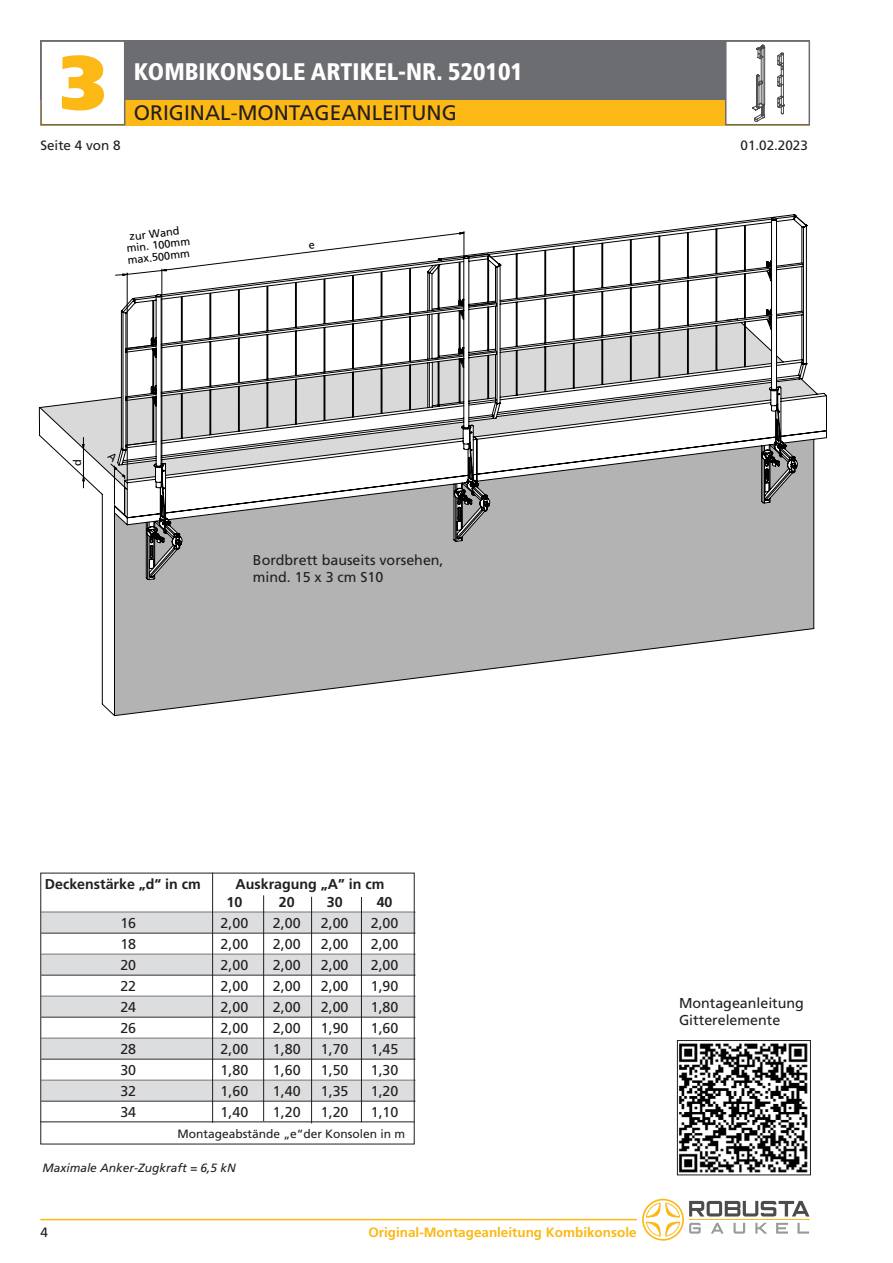
<style>
.page{position:relative;width:893px;height:1263px;background:#fff}
.page>*{position:absolute;margin:0;border:0;box-sizing:border-box;transform-origin:0 0}
.t1{font:900 76.5px "Frutiger";color:#fcb814}
.t2{font:900 condensed 24px "Frutiger";color:#fff}
.t3{font:21px "Frutiger";color:#231f20}
.t4{font:14.25px/17.1px "Frutiger";color:#231f20}
.t5{font:700 14.25px/17.7px "Frutiger";color:#231f20}
.t6{font:700 13.5px "Frutiger";color:#fcb814}
.t7{font:13.5px "Frutiger";color:#231f20}
.t8{font:12px "Frutiger";color:#231f20}
.t9{font:italic 12px "Frutiger";color:#231f20}
.t10{font:10.95px/11.7px "Frutiger Roman+XUFWFD";color:#030103;text-align:center}
</style>
<div class="page">
<hr style="left:689px;top:1219px;width:121px;height:1px;background:#fcb814">
<svg style="left:642px;top:1199px;width:167px;height:41px"></svg>
<hr style="left:40px;top:1219px;width:597px;height:1px;background:#fcb814">
<div style="left:40px;top:40px;width:770px;height:60px;background:#6c6d70"></div>
<div style="left:40px;top:100px;width:770px;height:25px;background:#fcb814"></div>
<div style="left:726px;top:42px;width:82px;height:82px;background:#fff"></div>
<svg style="left:752px;top:45px;width:13px;height:77px"></svg>
<svg style="left:777px;top:53px;width:8px;height:61px"></svg>
<div style="left:725px;top:40px;width:85px;height:85px;border:2px solid #6c6d70"></div>
<div style="left:42px;top:42px;width:82px;height:82px;background:#fff"></div>
<div style="left:40px;top:40px;width:85px;height:85px;border:2px solid #6c6d70"></div>
<svg style="left:39px;top:225px;width:788px;height:491px"></svg>
<svg style="left:119px;top:214px;width:688px;height:366px"></svg>
<img style="left:679px;top:1043px;width:129px;height:130px">
<div style="left:677px;top:1040px;width:134px;height:135px;border:1px solid #231f20"></div>
<div style="left:41px;top:912px;width:374px;height:20px;background:#dcdddf"></div>
<hr style="left:41px;top:933px;width:374px;height:1px;background:#231f20">
<div style="left:41px;top:954px;width:374px;height:20px;background:#dcdddf"></div>
<hr style="left:41px;top:975px;width:374px;height:1px;background:#231f20">
<div style="left:41px;top:996px;width:374px;height:20px;background:#dcdddf"></div>
<hr style="left:41px;top:1017px;width:374px;height:1px;background:#231f20">
<div style="left:41px;top:1038px;width:374px;height:20px;background:#dcdddf"></div>
<hr style="left:41px;top:1059px;width:374px;height:1px;background:#231f20">
<div style="left:41px;top:1080px;width:374px;height:20px;background:#dcdddf"></div>
<hr style="left:41px;top:1101px;width:374px;height:1px;background:#231f20">
<hr style="left:311px;top:897px;width:1px;height:226px;background:#231f20">
<hr style="left:40px;top:1121px;width:374px;height:1px;background:#231f20">
<div style="left:40px;top:873px;width:375px;height:271px;border:1px solid #231f20"></div>
<hr style="left:361px;top:897px;width:1px;height:225px;background:#231f20">
<hr style="left:263px;top:895px;width:1px;height:226px;background:#231f20">
<hr style="left:212px;top:873px;width:1px;height:250px;background:#231f20">
<svg style="left:40px;top:231px;width:777px;height:335px"></svg>
<h1 class="t1" style="left:60px;top:52px;width:47px">3</h1>
<h2 class="t2" style="left:134px;top:62px;width:390px">KOMBIKONSOLE ARTIKEL-NR. 520101</h2>
<h3 class="t3" style="left:134px;top:104px;width:324px">ORIGINAL-MONTAGEANLEITUNG</h3>
<p class="t7" style="left:40px;top:140px;width:82px">Seite 4 von 8</p>
<p class="t7" style="left:740px;top:140px;width:69px">01.02.2023</p>
<p class="t10" style="left:124px;top:232px;width:66px;rotate:-7deg">zur Wand min. 100mm max.500mm</p>
<p class="t10" style="left:72px;top:466px;width:8px;rotate:-90deg">d</p>
<p class="t4" style="left:253px;top:552px;width:192px">Bordbrett bauseits vorsehen, mind. 15 x 3 cm S10</p>
<p class="t5" style="left:45px;top:876px;width:158px">Deckenstärke „d“ in cm</p>
<p class="t5" style="left:227px;top:876px;width:159px;text-indent:9px">Auskragung „A” in cm<br>10</p>
<p class="t5" style="left:279px;top:894px;width:17px">20</p>
<p class="t5" style="left:327px;top:894px;width:17px">30</p>
<p class="t5" style="left:377px;top:894px;width:17px">40</p>
<p class="t4" style="left:120px;top:915px;width:17px">16</p>
<p class="t4" style="left:221px;top:915px;width:29px">2,00</p>
<p class="t4" style="left:273px;top:915px;width:29px">2,00</p>
<p class="t4" style="left:321px;top:915px;width:29px">2,00</p>
<p class="t4" style="left:371px;top:915px;width:29px">2,00</p>
<p class="t4" style="left:120px;top:936px;width:17px">18</p>
<p class="t4" style="left:221px;top:936px;width:29px">2,00</p>
<p class="t4" style="left:273px;top:936px;width:29px">2,00</p>
<p class="t4" style="left:321px;top:936px;width:29px">2,00</p>
<p class="t4" style="left:371px;top:936px;width:29px">2,00</p>
<p class="t4" style="left:120px;top:957px;width:17px">20</p>
<p class="t4" style="left:221px;top:957px;width:29px">2,00</p>
<p class="t4" style="left:273px;top:957px;width:29px">2,00</p>
<p class="t4" style="left:321px;top:957px;width:29px">2,00</p>
<p class="t4" style="left:371px;top:957px;width:29px">2,00</p>
<p class="t4" style="left:120px;top:978px;width:17px">22</p>
<p class="t4" style="left:221px;top:978px;width:29px">2,00</p>
<p class="t4" style="left:273px;top:978px;width:29px">2,00</p>
<p class="t4" style="left:321px;top:978px;width:29px">2,00</p>
<p class="t4" style="left:371px;top:978px;width:29px">1,90</p>
<p class="t4" style="left:120px;top:999px;width:17px">24</p>
<p class="t4" style="left:221px;top:999px;width:29px">2,00</p>
<p class="t4" style="left:273px;top:999px;width:29px">2,00</p>
<p class="t4" style="left:321px;top:999px;width:29px">2,00</p>
<p class="t4" style="left:371px;top:999px;width:29px">1,80</p>
<p class="t4" style="left:120px;top:1020px;width:17px">26</p>
<p class="t4" style="left:221px;top:1020px;width:29px">2,00</p>
<p class="t4" style="left:273px;top:1020px;width:29px">2,00</p>
<p class="t4" style="left:321px;top:1020px;width:29px">1,90</p>
<p class="t4" style="left:371px;top:1020px;width:29px">1,60</p>
<p class="t4" style="left:120px;top:1041px;width:17px">28</p>
<p class="t4" style="left:221px;top:1041px;width:29px">2,00</p>
<p class="t4" style="left:273px;top:1041px;width:29px">1,80</p>
<p class="t4" style="left:321px;top:1041px;width:29px">1,70</p>
<p class="t4" style="left:371px;top:1041px;width:29px">1,45</p>
<p class="t4" style="left:120px;top:1062px;width:17px">30</p>
<p class="t4" style="left:221px;top:1062px;width:29px">1,80</p>
<p class="t4" style="left:273px;top:1062px;width:29px">1,60</p>
<p class="t4" style="left:321px;top:1062px;width:29px">1,50</p>
<p class="t4" style="left:371px;top:1062px;width:29px">1,30</p>
<p class="t4" style="left:120px;top:1083px;width:17px">32</p>
<p class="t4" style="left:221px;top:1083px;width:29px">1,60</p>
<p class="t4" style="left:273px;top:1083px;width:29px">1,40</p>
<p class="t4" style="left:321px;top:1083px;width:29px">1,35</p>
<p class="t4" style="left:371px;top:1083px;width:29px">1,20</p>
<p class="t4" style="left:120px;top:1104px;width:17px">34</p>
<p class="t4" style="left:221px;top:1104px;width:29px">1,40</p>
<p class="t4" style="left:273px;top:1104px;width:29px">1,20</p>
<p class="t4" style="left:321px;top:1104px;width:29px">1,20</p>
<p class="t4" style="left:371px;top:1104px;width:29px">1,10</p>
<p class="t8" style="left:177px;top:1129px;width:229px">Montageabstände „e“der Konsolen in m</p>
<p class="t9" style="left:42px;top:1163px;width:195px">Maximale Anker-Zugkraft = 6,5 kN</p>
<p class="t7" style="left:40px;top:1227px;width:9px">4</p>
<p class="t6" style="left:368px;top:1227px;width:270px">Original-Montageanleitung Kombikonsole</p>
<p class="t4" style="left:679px;top:996px;width:126px;line-height:16.5px">Montageanleitung<br>Gitterelemente</p>
</div>
